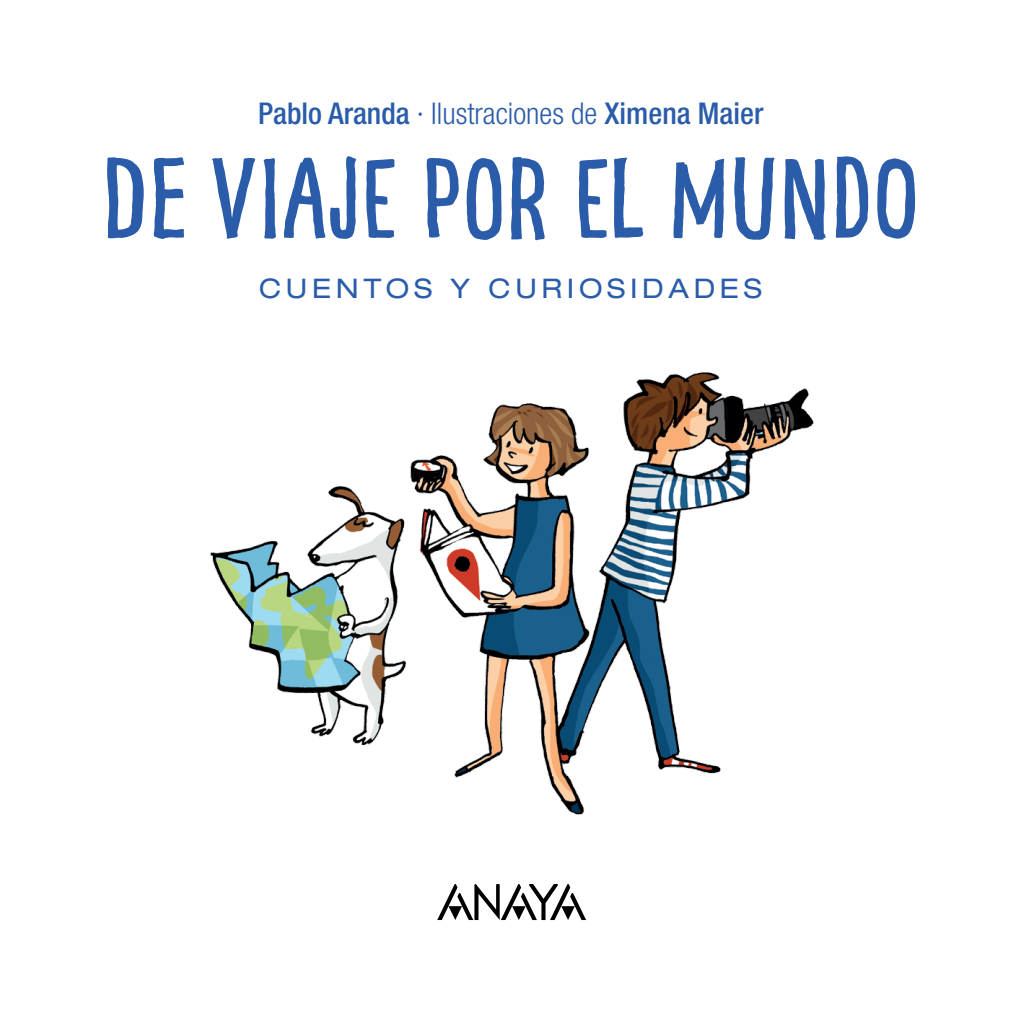
<style>
.page{position:relative;width:1021px;height:1021px;background:#fff}
.page>*{position:absolute;margin:0;border:0;box-sizing:border-box;transform-origin:0 0}
.t1{font:112.5px "Pinto NO 01";color:#2a5caa}
.t2{font:500 condensed 30px "Helvetica Neue LT Std";color:#2a5caa}
.t3{font:expanded 27px "Helvetica Neue LT Std";letter-spacing:.175em;color:#2a5caa}
.s1{font-weight:400}
.s2{font-weight:300}
</style>
<div class="page">
<svg style="left:437px;top:884px;width:149px;height:36px"></svg>
<img style="left:210px;top:372px;width:604px;height:443px">
<p class="t2" style="left:258px;top:95px;width:507px">Pablo Aranda <span class="s1">·</span> <span class="s2">Ilustraciones de</span> Ximena Maier</p>
<p class="t1" style="left:102px;top:133px;width:819px">DE VIAJE POR EL MUNDO</p>
<p class="t3" style="left:259px;top:271px;width:504px">CUENTOS Y CURIOSIDADES</p>
</div>
